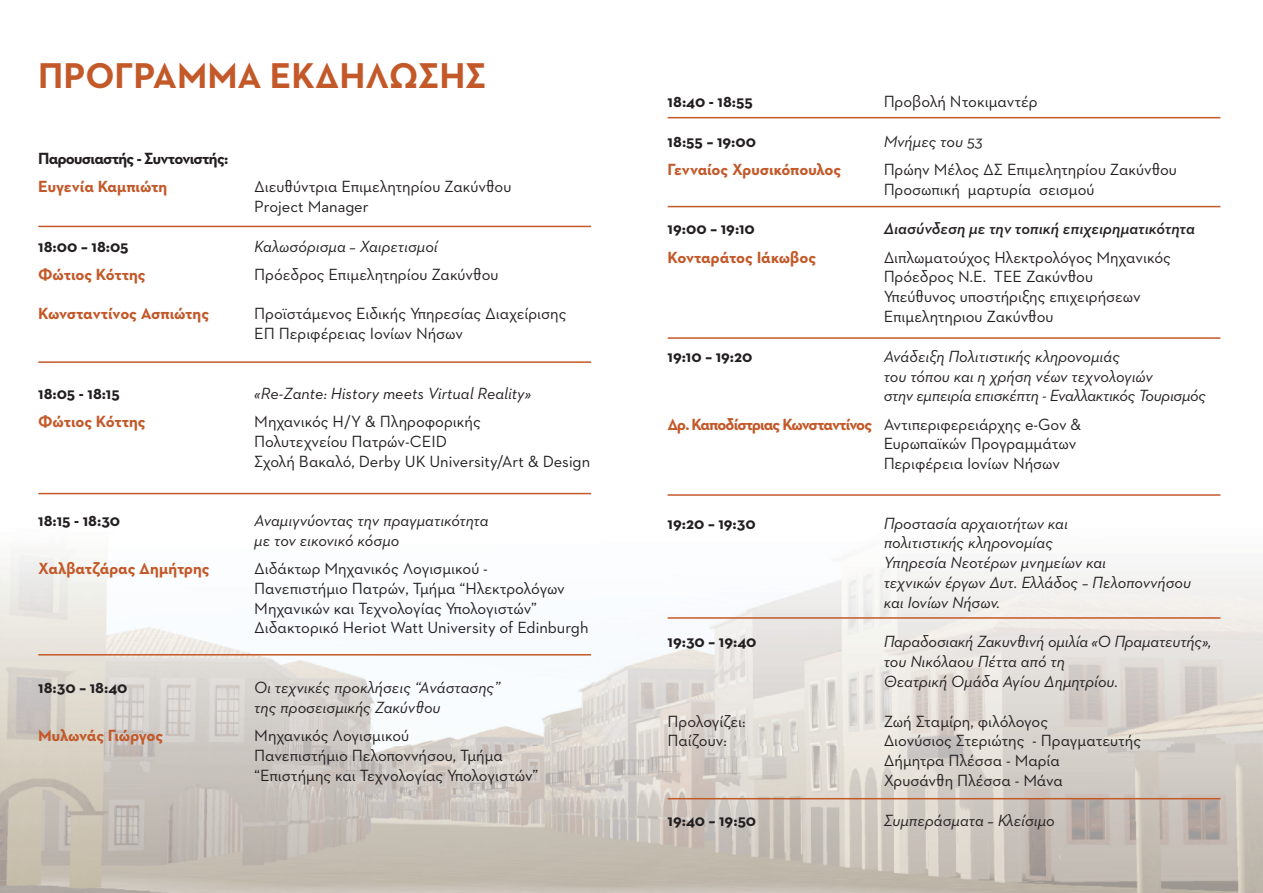
<style>
.page{position:relative;width:1263px;height:893px;background:#fff}
.page>*{position:absolute;margin:0;border:0;box-sizing:border-box;transform-origin:0 0}
.t1{font:700 36.45px "Neutraface Two Text Greek";color:#c35828}
.t2{font:16.5px/19.8px "Neutraface Two Text Greek";letter-spacing:-.005em;color:#231f20}
.t3{font:italic 16.5px/19.8px "Neutraface Two Text Greek";color:#231f20}
.t4{font:700 16.5px "Neutraface Two Text Greek";letter-spacing:-.01em;color:#c35828}
.t5{font:700 16.5px "Neutraface Two Text Greek";color:#231f20}
.t6{font:italic 600 16.5px "Neutraface Two Text Greek";color:#231f20}
.t7{font:700 16.5px "Neutraface Two Text Greek";letter-spacing:-.04em;color:#231f20}
.s1{font-weight:700;color:#c35828}
</style>
<div class="page">
<img style="left:0;top:492px;width:1263px;height:401px">
<hr style="left:38px;top:226px;width:553px;height:1px;background:#c35828">
<hr style="left:668px;top:117px;width:552px;height:1px;background:#c35828">
<hr style="left:668px;top:206px;width:552px;height:1px;background:#c35828">
<hr style="left:668px;top:337px;width:552px;height:2px;background:#c35828">
<hr style="left:668px;top:494px;width:552px;height:2px;background:#c35828">
<hr style="left:668px;top:617px;width:552px;height:2px;background:#c35828">
<hr style="left:668px;top:798px;width:552px;height:1px;background:#c35828">
<hr style="left:38px;top:361px;width:553px;height:2px;background:#c35828">
<hr style="left:38px;top:493px;width:553px;height:1px;background:#c35828">
<hr style="left:38px;top:654px;width:553px;height:1px;background:#c35828">
<h1 class="t1" style="left:38px;top:54px;width:450px">ΠΡΟΓΡΑΜΜΑ ΕΚΔΗΛΩΣΗΣ</h1>
<p class="t7" style="left:38px;top:149px;width:192px">Παρουσιαστής - Συντονιστής:</p>
<p class="t4" style="left:38px;top:177px;width:130px">Ευγενία Καμπιώτη</p>
<p class="t2" style="left:254px;top:177px;width:259px">Διευθύντρια Επιμελητηρίου Ζακύνθου<br>Project Manager</p>
<p class="t5" style="left:38px;top:236px;width:92px">18:00 – 18:05</p>
<p class="t3" style="left:254px;top:236px;width:185px">Καλωσόρισμα – Χαιρετισμοί</p>
<p class="t4" style="left:38px;top:265px;width:109px">Φώτιος Κόττης</p>
<p class="t2" style="left:254px;top:264px;width:246px">Πρόεδρος Επιμελητηρίου Ζακύνθου</p>
<p class="t4" style="left:38px;top:304px;width:172px">Κωνσταντίνος Ασπιώτης</p>
<p class="t2" style="left:254px;top:304px;width:314px">Προϊστάμενος Ειδικής Υπηρεσίας Διαχείρισης<br>ΕΠ Περιφέρειας Ιονίων Νήσων</p>
<p class="t5" style="left:38px;top:383px;width:83px">18:05 - 18:15</p>
<p class="t3" style="left:254px;top:383px;width:278px">«Re-Zante: History meets Virtual Reality»</p>
<p class="t4" style="left:38px;top:412px;width:109px">Φώτιος Κόττης</p>
<p class="t2" style="left:254px;top:411px;width:338px">Μηχανικός Η/Υ &amp; Πληροφορικής<br>Πολυτεχνείου Πατρών-CEID<br>Σχολή Βακαλό, Derby UK University/Art &amp; Design</p>
<p class="t5" style="left:38px;top:511px;width:83px">18:15 - 18:30</p>
<p class="t3" style="left:254px;top:510px;width:236px">Αναμιγνύοντας την πραγματικότητα με τον εικονικό κόσμο</p>
<p class="t4" style="left:38px;top:559px;width:173px">Χαλβατζάρας Δημήτρης</p>
<p class="t2" style="left:254px;top:558px;width:336px">Διδάκτωρ Μηχανικός Λογισμικού -<br>Πανεπιστήμιο Πατρών, Τμήμα “Ηλεκτρολόγων Μηχανικών και Τεχνολογίας Υπολογιστών” Διδακτορικό Heriot Watt University of Edinburgh</p>
<p class="t5" style="left:38px;top:678px;width:91px">18:30 – 18:40</p>
<p class="t3" style="left:254px;top:677px;width:247px">Οι τεχνικές προκλήσεις “Aνάστασης” της προσεισμικής Ζακύνθου</p>
<p class="t4" style="left:38px;top:726px;width:127px">Μυλωνάς Γιώργος</p>
<p class="t2" style="left:254px;top:725px;width:286px">Μηχανικός Λογισμικού<br>Πανεπιστήμιο Πελοποννήσου, Τμήμα “Επιστήμης και Τεχνολογίας Υπολογιστών”</p>
<p class="t5" style="left:668px;top:92px;width:87px">18:40 - 18:55</p>
<p class="t2" style="left:884px;top:91px;width:155px">Προβολή Ντοκιμαντέρ</p>
<p class="t5" style="left:668px;top:131px;width:90px">18:55 – 19:00</p>
<p class="t3" style="left:884px;top:131px;width:101px">Μνήμες του 53</p>
<p class="t4" style="left:668px;top:160px;width:175px">Γενναίος Χρυσικόπουλος</p>
<p class="t2" style="left:884px;top:159px;width:295px">Πρώην Μέλος ΔΣ Επιμελητηρίου Ζακύνθου<br>Προσωπική μαρτυρία σεισμού</p>
<p class="t5" style="left:668px;top:219px;width:89px">19:00 – 19:10</p>
<p class="t6" style="left:884px;top:219px;width:313px">Διασύνδεση με την τοπική επιχειρηματικότητα</p>
<p class="t4" style="left:668px;top:247px;width:150px">Κονταράτος Ιάκωβος</p>
<p class="t2" style="left:884px;top:247px;width:289px">Διπλωματούχος Ηλεκτρολόγος Μηχανικός<br>Πρόεδρος Ν.Ε. ΤΕΕ Ζακύνθου<br>Υπεύθυνος υποστήριξης επιχειρήσεων<br>Επιμελητηριου Ζακύνθου</p>
<p class="t5" style="left:668px;top:346px;width:86px">19:10 – 19:20</p>
<p class="t3" style="left:884px;top:346px;width:324px">Ανάδειξη Πολιτιστικής κληρονομιάς<br>του τόπου και η χρήση νέων τεχνολογιών<br>στην εμπειρία επισκέπτη - Εναλλακτικός Τουρισμός</p>
<p class="t2" style="left:884px;top:414px;width:199px;text-indent:-216px"><span class="s1">Δρ. Καποδίστριας Κωνσταντίνος</span> Αντιπεριφερειάρχης e-Gov &amp;<br>Ευρωπαϊκών Προγραμμάτων<br>Περιφέρεια Ιονίων Νήσων</p>
<p class="t5" style="left:668px;top:513px;width:90px">19:20 – 19:30</p>
<p class="t3" style="left:884px;top:513px;width:309px">Προστασία αρχαιοτήτων και<br>πολιτιστικής κληρονομίας<br>Υπηρεσία Νεοτέρων μνημείων και<br>τεχνικών έργων Δυτ. Ελλάδος – Πελοποννήσου και Ιονίων Νήσων.</p>
<p class="t5" style="left:668px;top:632px;width:90px">19:30 – 19:40</p>
<p class="t3" style="left:884px;top:632px;width:329px">Παραδοσιακή Ζακυνθινή ομιλία «Ο Πραματευτής», του Νικόλαου Πέττα από τη<br>Θεατρική Ομάδα Αγίου Δημητρίου.</p>
<p class="t2" style="left:668px;top:711px;width:80px">Προλογίζει:</p>
<p class="t2" style="left:884px;top:711px;width:166px">Ζωή Σταμίρη, φιλόλογος</p>
<p class="t2" style="left:668px;top:731px;width:61px">Παίζουν:</p>
<p class="t2" style="left:884px;top:731px;width:259px">Διονύσιος Στεριώτης - Πραγματευτής<br>Δήμητρα Πλέσσα - Μαρία<br>Χρυσάνθη Πλέσσα - Μάνα</p>
<p class="t5" style="left:668px;top:810px;width:90px">19:40 – 19:50</p>
<p class="t3" style="left:884px;top:810px;width:173px">Συμπεράσματα – Κλείσιμο</p>
</div>
